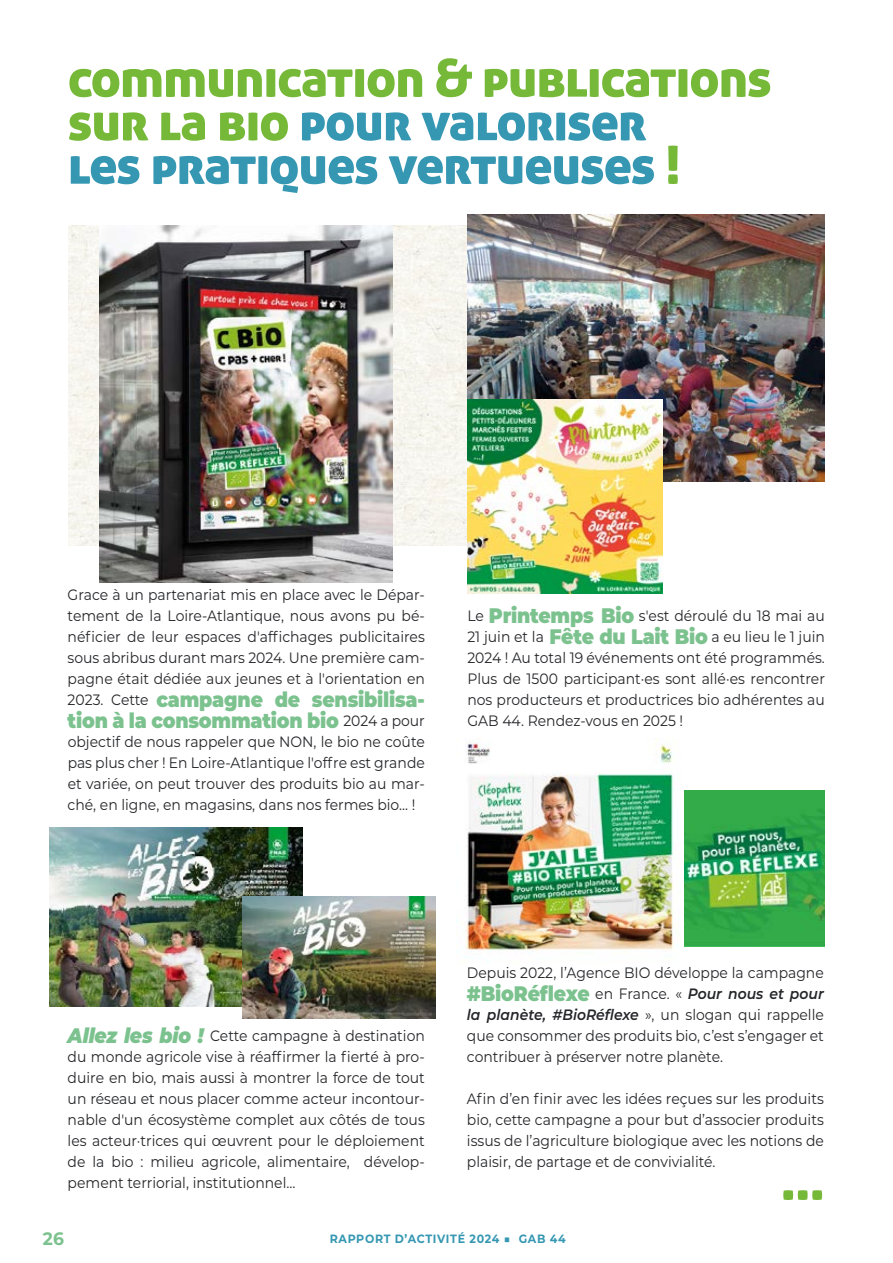
<style>
.page{position:relative;width:893px;height:1263px;background:#fff}
.page>*{position:absolute;margin:0;border:0;box-sizing:border-box;transform-origin:0 0}
.t1{font:52.5px/43.5px "Aller Display";letter-spacing:-.02em;color:#76b837}
.t2{font:900 21px/21px "Montserrat";letter-spacing:-.01em;color:#7cc28f;scale:.9 1}
.t3{font:700 18px "Montserrat Alternates";color:#7cc28f;scale:.95 1}
.t4{font:15px/21px "Montserrat";color:#252629;text-align:justify;scale:.93 1}
.t5{font:700 12px "Montserrat";letter-spacing:.06em;color:#3597b2;scale:.92 1}
.s1{color:#3597b2}
.s2{font-weight:400;font-size:15px;color:#252629}
.s3{font-weight:900;font-size:21px;color:#7cc28f}
.s4{font-weight:900;font-style:italic;font-size:21px;color:#7cc28f}
.s5{font-weight:600;font-style:italic}
</style>
<div class="page">
<div style="left:68px;top:225px;width:400px;height:320px;background:#f7f5ef"></div>
<img style="left:100px;top:225px;width:293px;height:357px">
<img style="left:684px;top:791px;width:141px;height:155px">
<img style="left:456px;top:739px;width:222px;height:216px">
<img style="left:468px;top:215px;width:357px;height:267px">
<img style="left:467px;top:399px;width:195px;height:195px">
<img style="left:49px;top:827px;width:254px;height:180px">
<img style="left:243px;top:897px;width:192px;height:121px">
<h1 class="t1" style="left:68px;top:55px;width:705px">communication &amp; publications sur la bio <span class="s1">pour valoriser<br>les pratiques vertueuses</span> !</h1>
<p class="t4" style="left:68px;top:584px;width:386px">Grace à un partenariat mis en place avec le Dépar&shy;tement de la Loire-Atlantique, nous avons pu bé&shy;néficier de leur espaces d'affichages publicitaires sous abribus durant mars 2024. Une première cam&shy;pagne était dédiée aux jeunes et à l'orientation en</p>
<h2 class="t2" style="left:68px;top:687px;width:398px"><span class="s2">2023. Cette</span> campagne de sensibilisa&shy;tion à la consommation bio <span class="s2">2024 a pour</span></h2>
<p class="t4" style="left:68px;top:731px;width:386px">objectif de nous rappeler que NON, le bio ne coûte pas plus cher ! En Loire-Atlantique l'offre est grande et variée, on peut trouver des produits bio au mar&shy;ché, en ligne, en magasins, dans nos fermes bio... !</p>
<p class="t4" style="left:467px;top:605px;width:386px">Le <span class="s3">Printemps Bio</span> s'est déroulé du 18 mai au 21 juin et la <span class="s3">Fête du Lait Bio</span> a eu lieu le 1 juin 2024 ! Au total 19 événements ont été programmés.<br>Plus de 1500 participant·es sont allé·es rencontrer nos producteurs et productrices bio adhérentes au GAB 44. Rendez-vous en 2025 !</p>
<p class="t4" style="left:68px;top:1025px;width:386px"><span class="s4">Allez les bio !</span> Cette campagne à destination du monde agricole vise à réaffirmer la fierté à pro&shy;duire en bio, mais aussi à montrer la force de tout un réseau et nous placer comme acteur incontour&shy;nable d'un écosystème complet aux côtés de tous les acteur·trices qui œuvrent pour le déploiement de la bio : milieu agricole, alimentaire, dévelop&shy;pement terriorial, institutionnel...</p>
<p class="t4" style="left:467px;top:962px;width:385px">Depuis 2022, l’Agence BIO développe la campagne <span class="s3">#BioRéflexe</span> en France. « <span class="s5">Pour nous et pour la planète, #BioRéflexe</span> », un slogan qui rappelle que consommer des produits bio, c’est s’engager et contribuer à préserver notre planète.</p>
<p class="t4" style="left:467px;top:1088px;width:385px">Afin d’en finir avec les idées reçues sur les produits bio, cette campagne a pour but d’associer produits issus de l’agriculture biologique avec les notions de plaisir, de partage et de convivialité.</p>
<h1 class="t1" style="left:780px;top:1158px;width:46px">...</h1>
<p class="t3" style="left:43px;top:1225px;width:24px">26</p>
<p class="t5" style="left:330px;top:1230px;width:258px">RAPPORT D’ACTIVITÉ 2024 ■ GAB 44</p>
</div>
